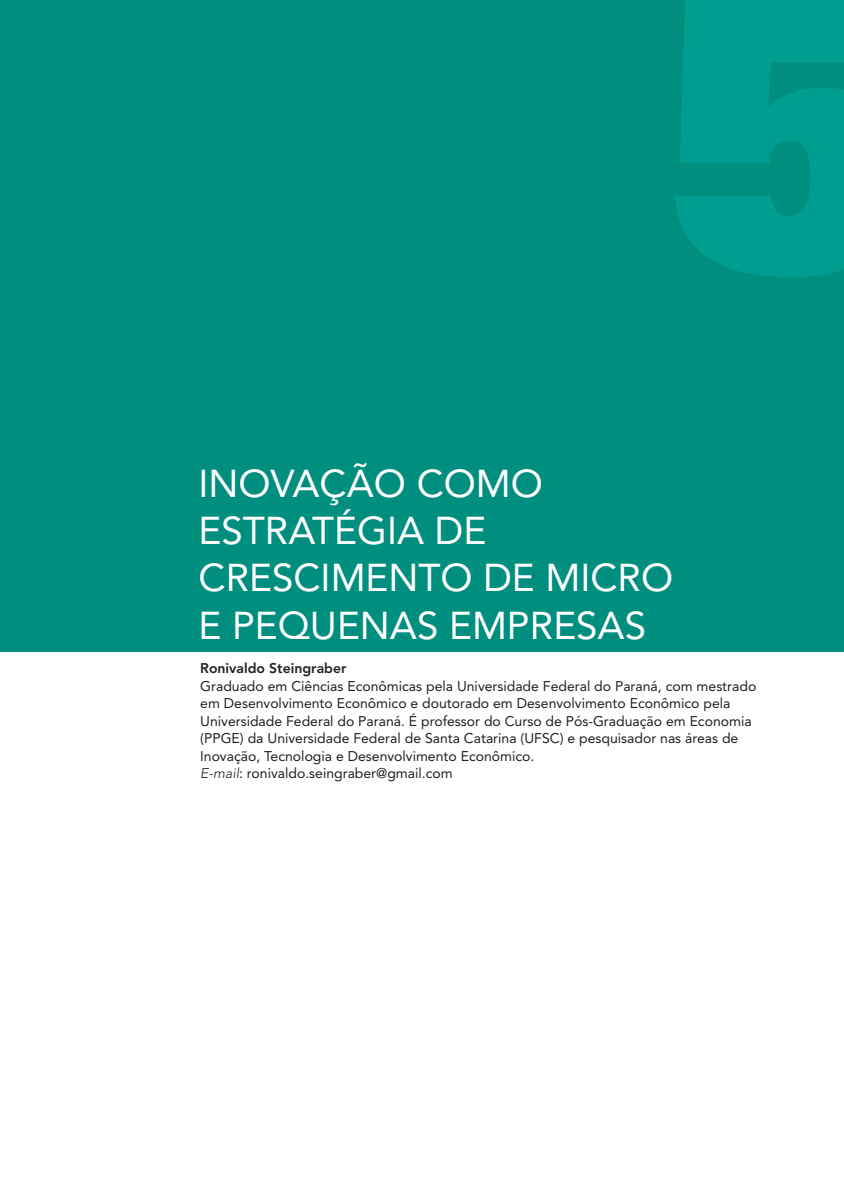
<style>
.page{position:relative;width:844px;height:1191px;background:#fff}
.page>*{position:absolute;margin:0;border:0;box-sizing:border-box;transform-origin:0 0}
.t1{font:38.5px/47.2px "Avenir";color:#fff}
.t2{font:14px/17.5px "Avenir";color:#231f20}
.t3{font:800 14px "Avenir";color:#231f20}
.s1{font-weight:300;font-style:italic}
</style>
<div class="page">
<div style="left:0;top:0;width:843px;height:651px;background:#008e7f"></div>
<h1 class="t1" style="left:198px;top:460px;width:476px">INOVAÇÃO COMO<br>ESTRATÉGIA DE<br>CRESCIMENTO DE MICRO<br>E PEQUENAS EMPRESAS</h1>
<p class="t3" style="left:200px;top:660px;width:148px">Ronivaldo Steingraber</p>
<p class="t2" style="left:200px;top:677px;width:557px">Graduado em Ciências Econômicas pela Universidade Federal do Paraná, com mestrado em Desenvolvimento Econômico e doutorado em Desenvolvimento Econômico pela Universidade Federal do Paraná. É professor do Curso de Pós-Graduação em Economia (PPGE) da Universidade Federal de Santa Catarina (UFSC) e pesquisador nas áreas de Inovação, Tecnologia e Desenvolvimento Econômico.<br><span class="s1">E-mail</span>: ronivaldo.seingraber@gmail.com</p>
</div>
